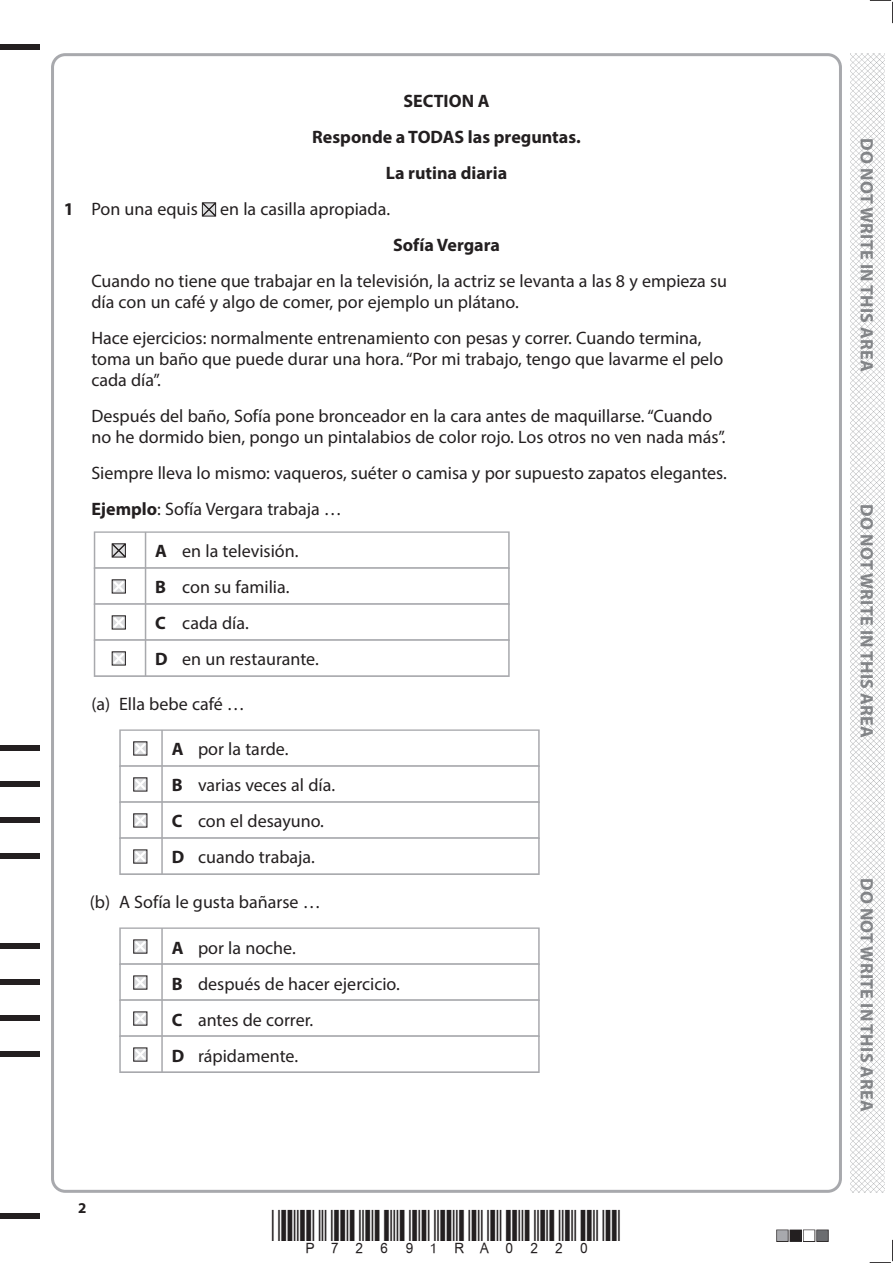
<style>
.page{position:relative;width:893px;height:1263px;background:#fff}
.page>*{position:absolute;margin:0;border:0;box-sizing:border-box;transform-origin:0 0}
.t1{font:18px/36px "Myriad Pro";color:#231f20}
.t2{font:700 18px "Myriad Pro";color:#231f20}
.t3{font:700 18px "Myriad Pro";letter-spacing:.02em;color:#808285}
.t4{font:700 15px "Myriad Pro";color:#231f20}
.s1{font-weight:700}
</style>
<div class="page">
<div style="left:0;top:44px;width:40px;height:5px;background:#231f20"></div>
<div style="left:0;top:1214px;width:40px;height:5px;background:#231f20"></div>
<svg style="left:870px;top:0;width:23px;height:23px"></svg>
<svg style="left:870px;top:1240px;width:23px;height:23px"></svg>
<img style="left:850px;top:53px;width:34px;height:1140px">
<div style="left:94px;top:531px;width:416px;height:38px;background:#babbbe"></div>
<div style="left:95px;top:533px;width:413px;height:34px;background:#fff"></div>
<div style="left:94px;top:567px;width:416px;height:38px;background:#babbbe"></div>
<div style="left:95px;top:569px;width:413px;height:34px;background:#fff"></div>
<div style="left:94px;top:603px;width:416px;height:38px;background:#bababe"></div>
<div style="left:95px;top:605px;width:413px;height:34px;background:#fff"></div>
<div style="left:94px;top:639px;width:416px;height:38px;background:#b9babd"></div>
<div style="left:95px;top:641px;width:413px;height:34px;background:#fff"></div>
<div style="left:119px;top:729px;width:421px;height:38px;background:#b8b9bc"></div>
<div style="left:121px;top:731px;width:417px;height:34px;background:#fff"></div>
<div style="left:119px;top:765px;width:421px;height:38px;background:#b8b8bc"></div>
<div style="left:121px;top:767px;width:417px;height:34px;background:#fff"></div>
<div style="left:119px;top:801px;width:421px;height:38px;background:#b7b8bb"></div>
<div style="left:121px;top:803px;width:417px;height:34px;background:#fff"></div>
<div style="left:119px;top:837px;width:421px;height:38px;background:linear-gradient(to right,#c4c5c8,#c4c5c8)"></div>
<div style="left:121px;top:839px;width:417px;height:34px;background:#fff"></div>
<div style="left:119px;top:927px;width:421px;height:38px;background:#b6b7ba"></div>
<div style="left:121px;top:929px;width:417px;height:34px;background:#fff"></div>
<div style="left:119px;top:963px;width:421px;height:38px;background:#b5b6ba"></div>
<div style="left:121px;top:965px;width:417px;height:34px;background:#fff"></div>
<div style="left:119px;top:999px;width:421px;height:38px;background:#b5b6b9"></div>
<div style="left:121px;top:1001px;width:417px;height:34px;background:#fff"></div>
<div style="left:119px;top:1035px;width:421px;height:38px;background:linear-gradient(to right,#c7c7ca,#c7c7ca)"></div>
<div style="left:121px;top:1037px;width:417px;height:34px;background:#fff"></div>
<svg style="left:201px;top:202px;width:16px;height:15px"></svg>
<svg style="left:111px;top:543px;width:15px;height:15px"></svg>
<hr style="left:145px;top:532px;width:1px;height:36px;background:#a8a9ad">
<svg style="left:111px;top:579px;width:15px;height:15px"></svg>
<hr style="left:145px;top:568px;width:1px;height:36px;background:#a8a9ad">
<svg style="left:111px;top:615px;width:15px;height:15px"></svg>
<hr style="left:145px;top:604px;width:1px;height:36px;background:#a8a9ad">
<svg style="left:111px;top:651px;width:15px;height:15px"></svg>
<hr style="left:145px;top:640px;width:1px;height:36px;background:#a8a9ad">
<svg style="left:133px;top:741px;width:15px;height:15px"></svg>
<hr style="left:161px;top:730px;width:2px;height:36px;background:#a8a9ad">
<svg style="left:133px;top:777px;width:15px;height:15px"></svg>
<hr style="left:161px;top:766px;width:2px;height:36px;background:#a8a9ad">
<svg style="left:133px;top:813px;width:15px;height:15px"></svg>
<hr style="left:161px;top:802px;width:2px;height:36px;background:#a8a9ad">
<svg style="left:133px;top:849px;width:15px;height:15px"></svg>
<hr style="left:161px;top:838px;width:2px;height:36px;background:#a8a9ad">
<svg style="left:133px;top:939px;width:15px;height:15px"></svg>
<hr style="left:161px;top:928px;width:2px;height:36px;background:#a8a9ad">
<svg style="left:133px;top:975px;width:15px;height:15px"></svg>
<hr style="left:161px;top:964px;width:2px;height:36px;background:#a8a9ad">
<svg style="left:133px;top:1011px;width:15px;height:15px"></svg>
<hr style="left:161px;top:1000px;width:2px;height:36px;background:#a8a9ad">
<svg style="left:133px;top:1047px;width:15px;height:15px"></svg>
<hr style="left:161px;top:1036px;width:2px;height:36px;background:#a8a9ad">
<div style="left:0;top:745px;width:40px;height:6px;background:#231f20"></div>
<div style="left:0;top:781px;width:40px;height:6px;background:#231f20"></div>
<div style="left:0;top:817px;width:40px;height:6px;background:#231f20"></div>
<div style="left:0;top:853px;width:40px;height:6px;background:#231f20"></div>
<div style="left:0;top:943px;width:40px;height:6px;background:#231f20"></div>
<div style="left:0;top:979px;width:40px;height:6px;background:#231f20"></div>
<div style="left:0;top:1015px;width:40px;height:6px;background:#231f20"></div>
<div style="left:0;top:1051px;width:40px;height:6px;background:#231f20"></div>
<p class="t2" style="left:403px;top:89px;width:88px">SECTION A</p>
<p class="t2" style="left:312px;top:125px;width:270px">Responde a TODAS las preguntas.</p>
<p class="t2" style="left:386px;top:161px;width:123px">La rutina diaria</p>
<p class="t1" style="left:64px;top:191px;width:328px"><span class="s1">1</span> Pon una equis en la casilla apropiada.</p>
<p class="t2" style="left:393px;top:233px;width:108px">Sofía Vergara</p>
<p class="t1" style="left:91px;top:270px;width:637px;line-height:21px">Cuando no tiene que trabajar en la televisión, la actriz se levanta a las 8 y empieza su día con un café y algo de comer, por ejemplo un plátano.</p>
<p class="t1" style="left:91px;top:327px;width:633px;line-height:21px">Hace ejercicios: normalmente entrenamiento con pesas y correr. Cuando termina, toma un baño que puede durar una hora. “Por mi trabajo, tengo que lavarme el pelo cada día”.</p>
<p class="t1" style="left:91px;top:405px;width:636px;line-height:21px">Después del baño, Sofía pone bronceador en la cara antes de maquillarse. “Cuando no he dormido bien, pongo un pintalabios de color rojo. Los otros no ven nada más”.</p>
<p class="t1" style="left:91px;top:454px;width:637px">Siempre lleva lo mismo: vaqueros, suéter o camisa y por supuesto zapatos elegantes.<br><span class="s1">Ejemplo</span>: Sofía Vergara trabaja …</p>
<p class="t1" style="left:155px;top:533px;width:165px"><span class="s1">A</span> en la televisión.<br><span class="s1">B</span> con su familia.<br><span class="s1">C</span> cada día.<br><span class="s1">D</span> en un restaurante.</p>
<p class="t1" style="left:91px;top:686px;width:155px">(a) Ella bebe café …</p>
<p class="t1" style="left:172px;top:731px;width:165px"><span class="s1">A</span> por la tarde.<br><span class="s1">B</span> varias veces al día.<br><span class="s1">C</span> con el desayuno.<br><span class="s1">D</span> cuando trabaja.</p>
<p class="t1" style="left:90px;top:884px;width:232px">(b) A Sofía le gusta bañarse …</p>
<p class="t1" style="left:172px;top:929px;width:229px"><span class="s1">A</span> por la noche.<br><span class="s1">B</span> después de hacer ejercicio.<br><span class="s1">C</span> antes de correr.<br><span class="s1">D</span> rápidamente.</p>
<p class="t4" style="left:78px;top:1198px;width:10px">2</p>
<p class="t3" style="left:878px;top:138px;width:235px;rotate:90deg">DO NOT WRITE IN THIS AREA</p>
<p class="t3" style="left:878px;top:504px;width:235px;rotate:90deg">DO NOT WRITE IN THIS AREA</p>
<p class="t3" style="left:878px;top:878px;width:235px;rotate:90deg">DO NOT WRITE IN THIS AREA</p>
</div>
